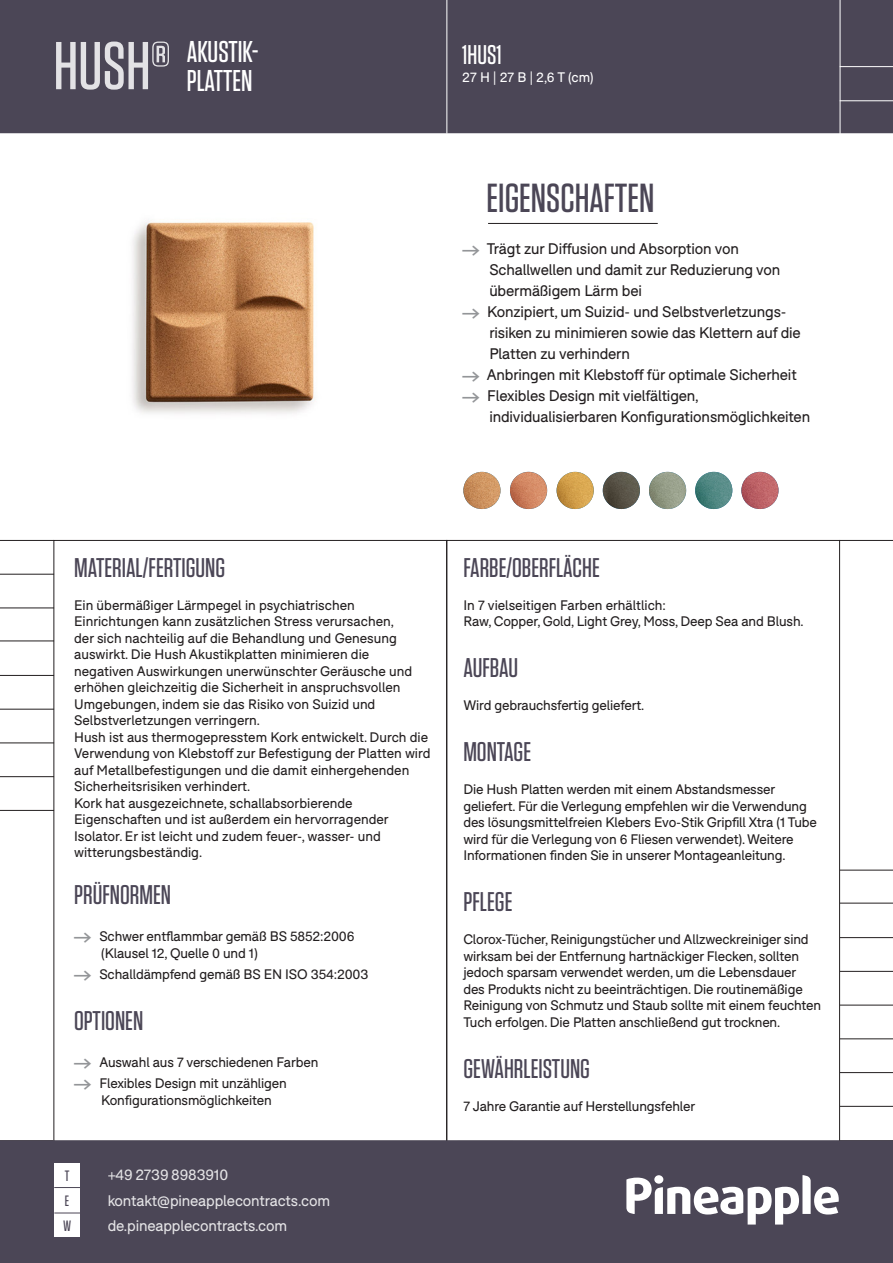
<style>
.page{position:relative;width:893px;height:1263px;background:#fff}
.page>*{position:absolute;margin:0;border:0;box-sizing:border-box;transform-origin:0 0}
.t1{font:500 67.5px "Tungsten";color:#fff}
.t2{font:500 40.5px "Tungsten";color:#4b4656}
.body_1_BLACK{font:500 30px "Tungsten";color:#fff}
.t3{font:500 27px "Tungsten";color:#4b4656}
.t4{font:500 27px "Tungsten";color:#fff}
.t5{font:15px/21px "F37 Bolton";letter-spacing:-.01em;color:#231f20}
.t6{font:15px "F37 Bolton";letter-spacing:-.01em;color:#fff}
.t7{font:500 15px "Tungsten";color:#4b4656}
.t8{font:13.5px/16.5px "F37 Bolton";letter-spacing:-.01em;color:#231f20}
.t9{font:13.5px "F37 Bolton";color:#fff}
.s1{font-family:"Pinearrow";color:#939598}
.s2{font-family:"Pinearrow";font-size:15px;color:#939598}
</style>
<div class="page">
<div style="left:1px;top:1px;width:891px;height:131px;background:#4b4656"></div>
<div style="left:0;top:0;width:893px;height:133px;border:2px solid #4b4656"></div>
<div style="left:1px;top:1141px;width:891px;height:121px;background:#4b4656"></div>
<div style="left:0;top:1140px;width:893px;height:123px;border:2px solid #4b4656"></div>
<hr style="left:840px;top:870px;width:53px;height:1px;background:#231f20">
<hr style="left:840px;top:1005px;width:53px;height:1px;background:#231f20">
<hr style="left:840px;top:937px;width:53px;height:1px;background:#231f20">
<hr style="left:840px;top:1072px;width:53px;height:1px;background:#231f20">
<hr style="left:840px;top:1038px;width:53px;height:1px;background:#231f20">
<hr style="left:840px;top:971px;width:53px;height:1px;background:#231f20">
<hr style="left:840px;top:1106px;width:53px;height:1px;background:#231f20">
<img style="left:132px;top:220px;width:182px;height:194px">
<hr style="left:840px;top:903px;width:53px;height:1px;background:#231f20">
<svg style="left:626px;top:1175px;width:213px;height:49px"></svg>
<div style="left:654px;top:1175px;width:9px;height:9px;background:#fff;border-radius:50%"></div>
<div style="left:54px;top:1162px;width:26px;height:25px;background:#fff"></div>
<div style="left:54px;top:1187px;width:26px;height:25px;background:#fff"></div>
<svg style="left:54px;top:1187px;width:26px;height:1px"></svg>
<hr style="left:840px;top:540px;width:53px;height:1px;background:#231f20">
<hr style="left:488px;top:223px;width:170px;height:1px;background:#231f20">
<hr style="left:840px;top:0;width:1px;height:135px;background:#fff">
<hr style="left:840px;top:66px;width:53px;height:1px;background:#fff">
<hr style="left:840px;top:100px;width:53px;height:1px;background:#fff">
<hr style="left:446px;top:0;width:1px;height:134px;background:#fff">
<hr style="left:0;top:607px;width:54px;height:1px;background:#231f20">
<hr style="left:0;top:742px;width:54px;height:1px;background:#231f20">
<hr style="left:0;top:675px;width:54px;height:1px;background:#231f20">
<hr style="left:0;top:540px;width:54px;height:1px;background:#231f20">
<hr style="left:0;top:810px;width:54px;height:1px;background:#231f20">
<hr style="left:0;top:776px;width:54px;height:1px;background:#231f20">
<hr style="left:0;top:709px;width:54px;height:1px;background:#231f20">
<hr style="left:0;top:574px;width:54px;height:1px;background:#231f20">
<hr style="left:0;top:640px;width:54px;height:1px;background:#231f20">
<div style="left:54px;top:1212px;width:26px;height:25px;background:#fff"></div>
<svg style="left:54px;top:1212px;width:26px;height:1px"></svg>
<img style="left:463px;top:472px;width:37px;height:37px;border-radius:19px">
<img style="left:510px;top:472px;width:37px;height:37px;border-radius:19px">
<img style="left:557px;top:472px;width:37px;height:37px;border-radius:19px">
<img style="left:603px;top:472px;width:37px;height:37px;border-radius:19px">
<img style="left:649px;top:472px;width:37px;height:37px;border-radius:19px">
<img style="left:695px;top:472px;width:37px;height:37px;border-radius:19px">
<img style="left:741px;top:472px;width:37px;height:37px;border-radius:19px">
<h1 class="t1" style="left:53px;top:31px;width:119px">HUSH®</h1>
<p class="body_1_BLACK" style="left:187px;top:36px;width:73px">AKUSTIK-</p>
<p class="body_1_BLACK" style="left:187px;top:64px;width:67px">PLATTEN</p>
<p class="t4" style="left:462px;top:41px;width:41px">1HUS1</p>
<p class="t9" style="left:462px;top:69px;width:133px">27 H | 27 B | 2,6 T (cm)</p>
<p class="t2" style="left:487px;top:177px;width:169px">EIGENSCHAFTEN</p>
<p class="t5" style="left:489px;top:238px;width:292px;text-indent:-27px"><span class="s1">A</span> Trägt zur Diffusion und Absorption von<br>Schallwellen und damit zur Reduzierung von übermäßigem Lärm bei</p>
<p class="t5" style="left:489px;top:301px;width:313px;text-indent:-27px"><span class="s1">A</span> Konzipiert, um Suizid- und Selbstverletzungs&shy;risiken zu minimieren sowie das Klettern auf die<br>Platten zu verhindern</p>
<p class="t5" style="left:462px;top:364px;width:336px"><span class="s1">A</span> Anbringen mit Klebstoff für optimale Sicherheit</p>
<p class="t5" style="left:489px;top:385px;width:322px;text-indent:-27px"><span class="s1">A</span> Flexibles Design mit vielfältigen, individualisierbaren Konfigurationsmöglichkeiten</p>
<p class="t3" style="left:74px;top:553px;width:152px">MATERIAL/FERTIGUNG</p>
<p class="t8" style="left:74px;top:597px;width:340px">Ein übermäßiger Lärmpegel in psychiatrischen Einrichtungen kann zusätzlichen Stress verursachen, der sich nachteilig auf die Behandlung und Genesung auswirkt. Die Hush Akustikplatten minimieren die negativen Auswirkungen unerwünschter Geräusche und erhöhen gleichzeitig die Sicherheit in anspruchsvollen Umgebungen, indem sie das Risiko von Suizid und Selbstverletzungen verringern.</p>
<p class="t8" style="left:74px;top:729px;width:358px">Hush ist aus thermogepresstem Kork entwickelt. Durch die Verwendung von Klebstoff zur Befestigung der Platten wird auf Metallbefestigungen und die damit einhergehenden Sicherheitsrisiken verhindert.</p>
<p class="t8" style="left:74px;top:795px;width:316px">Kork hat ausgezeichnete, schallabsorbierende Eigenschaften und ist außerdem ein hervorragender Isolator. Er ist leicht und zudem feuer-, wasser- und witterungsbeständig.</p>
<p class="t3" style="left:74px;top:880px;width:98px">PRÜFNORMEN</p>
<p class="t8" style="left:101px;top:928px;width:255px;text-indent:-27px"><span class="s2">A</span> Schwer entflammbar gemäß BS 5852:2006 (Klausel 12, Quelle 0 und 1)</p>
<p class="t8" style="left:74px;top:966px;width:296px"><span class="s2">A</span> Schalldämpfend gemäß BS EN ISO 354:2003</p>
<p class="t3" style="left:74px;top:1006px;width:71px">OPTIONEN</p>
<p class="t8" style="left:74px;top:1054px;width:246px"><span class="s2">A</span> Auswahl aus 7 verschiedenen Farben</p>
<p class="t8" style="left:101px;top:1075px;width:187px;text-indent:-27px"><span class="s2">A</span> Flexibles Design mit unzähligen<br>Konfigurationsmöglichkeiten</p>
<p class="t7" style="left:65px;top:1168px;width:6px">T</p>
<p class="t6" style="left:107px;top:1166px;width:122px">+49 2739 8983910</p>
<p class="t7" style="left:65px;top:1193px;width:6px">E</p>
<p class="t6" style="left:107px;top:1191px;width:224px">kontakt@pineapplecontracts.com</p>
<p class="t7" style="left:63px;top:1218px;width:10px">W</p>
<p class="t6" style="left:107px;top:1217px;width:181px">de.pineapplecontracts.com</p>
<p class="t3" style="left:463px;top:553px;width:138px">FARBE/OBERFLÄCHE</p>
<p class="t8" style="left:463px;top:597px;width:204px">In 7 vielseitigen Farben erhältlich:</p>
<p class="t8" style="left:463px;top:613px;width:342px">Raw, Copper, Gold, Light Grey, Moss, Deep Sea and Blush.</p>
<p class="t3" style="left:463px;top:654px;width:56px">AUFBAU</p>
<p class="t8" style="left:463px;top:697px;width:182px">Wird gebrauchsfertig geliefert.</p>
<p class="t3" style="left:463px;top:738px;width:69px">MONTAGE</p>
<p class="t8" style="left:463px;top:781px;width:355px">Die Hush Platten werden mit einem Abstandsmesser geliefert. Für die Verlegung empfehlen wir die Verwendung des lösungsmittelfreien Klebers Evo-Stik Gripfill Xtra (1 Tube wird für die Verlegung von 6 Fliesen verwendet). Weitere Informationen finden Sie in unserer Montageanleitung.</p>
<p class="t3" style="left:463px;top:888px;width:51px">PFLEGE</p>
<p class="t8" style="left:463px;top:931px;width:359px">Clorox-Tücher, Reinigungstücher und Allzweckreiniger sind wirksam bei der Entfernung hartnäckiger Flecken, sollten jedoch sparsam verwendet werden, um die Lebensdauer des Produkts nicht zu beeinträchtigen. Die routinemäßige Reinigung von Schmutz und Staub sollte mit einem feuchten Tuch erfolgen. Die Platten anschließend gut trocknen.</p>
<p class="t3" style="left:463px;top:1054px;width:128px">GEWÄHRLEISTUNG</p>
<p class="t8" style="left:463px;top:1098px;width:233px">7 Jahre Garantie auf Herstellungsfehler</p>
</div>
